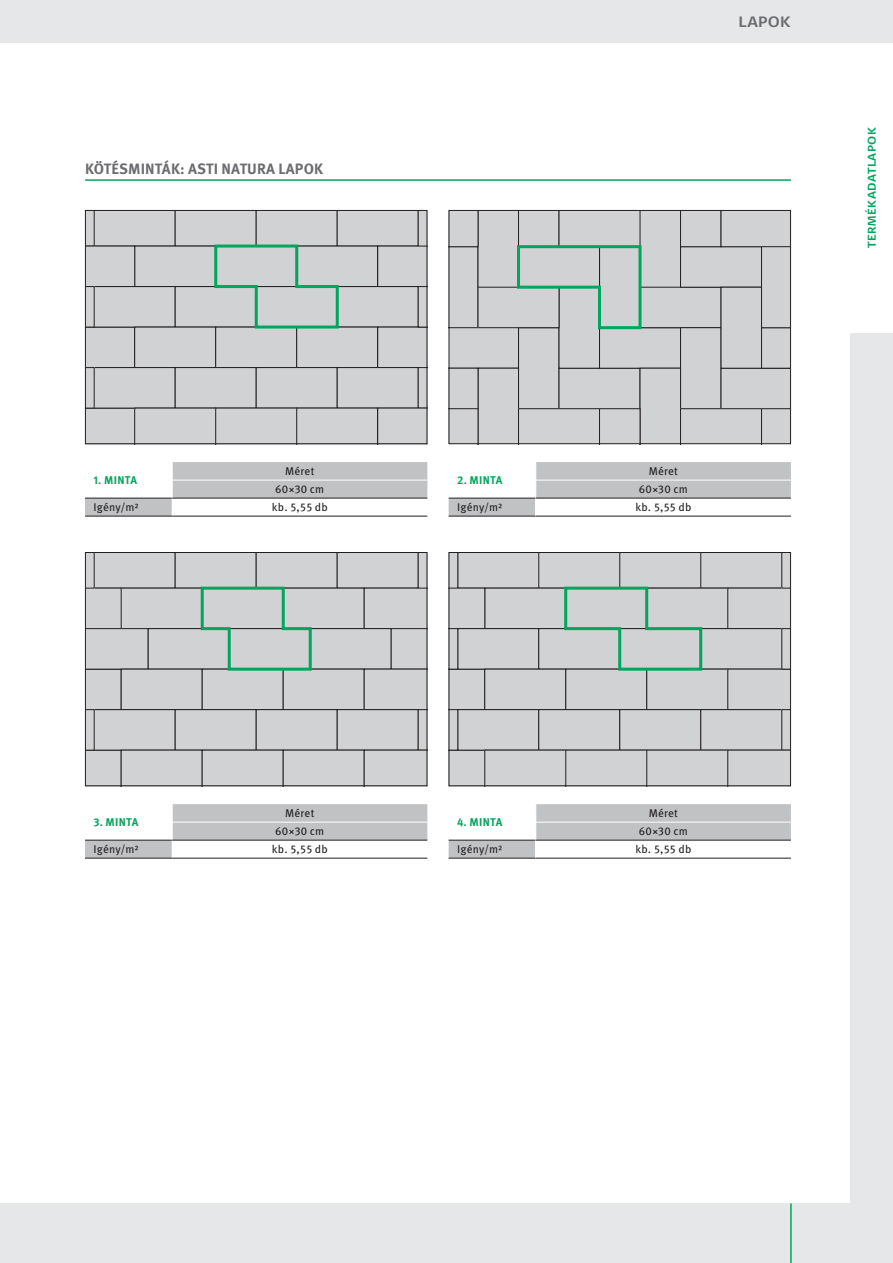
<style>
.page{position:relative;width:893px;height:1263px;background:#fff}
.page>*{position:absolute;margin:0;border:0;box-sizing:border-box;transform-origin:0 0}
.t1{font:700 15px "Meta Pro";letter-spacing:.01em;color:#6c6d70}
.t2{font:500 15px "Signa";letter-spacing:.025em;color:#6c6d70}
.t3{font:11.25px/18px "Meta Pro";letter-spacing:.015em;color:#231f20;text-align:center}
.t4{font:700 11.25px "Meta Pro";letter-spacing:.03em;color:#00a65d}
.t5{font:500 11.25px "Signa";letter-spacing:.04em;color:#00a65d}
</style>
<div class="page">
<div style="left:0;top:0;width:893px;height:43px;background:#e6e7e9"></div>
<div style="left:0;top:1203px;width:893px;height:60px;background:#e6e7e9"></div>
<hr style="left:790px;top:1203px;width:2px;height:60px;background:#00a65d">
<div style="left:850px;top:333px;width:43px;height:930px;background:#e6e7e9"></div>
<hr style="left:85px;top:179px;width:706px;height:2px;background:#00a65d">
<hr style="left:85px;top:516px;width:87px;height:1px;background:#231f20">
<svg style="left:85px;top:462px;width:342px;height:54px"></svg>
<hr style="left:172px;top:498px;width:255px;height:1px;background:#231f20">
<hr style="left:172px;top:516px;width:255px;height:1px;background:#231f20">
<hr style="left:85px;top:858px;width:87px;height:1px;background:#231f20">
<svg style="left:85px;top:804px;width:342px;height:54px"></svg>
<hr style="left:172px;top:840px;width:255px;height:1px;background:#231f20">
<hr style="left:172px;top:858px;width:255px;height:1px;background:#231f20">
<hr style="left:449px;top:516px;width:87px;height:1px;background:#231f20">
<svg style="left:449px;top:462px;width:342px;height:54px"></svg>
<hr style="left:536px;top:498px;width:255px;height:1px;background:#231f20">
<hr style="left:536px;top:516px;width:255px;height:1px;background:#231f20">
<hr style="left:449px;top:858px;width:87px;height:1px;background:#231f20">
<svg style="left:449px;top:804px;width:342px;height:54px"></svg>
<hr style="left:536px;top:840px;width:255px;height:1px;background:#231f20">
<hr style="left:536px;top:858px;width:255px;height:1px;background:#231f20">
<svg style="left:85px;top:210px;width:342px;height:234px;background:#c5c9c9"></svg>
<svg style="left:449px;top:210px;width:342px;height:234px;background:#c6caca"></svg>
<svg style="left:85px;top:552px;width:342px;height:234px;background:#c5c8c9"></svg>
<svg style="left:449px;top:552px;width:342px;height:234px;background:#c5c9ca"></svg>
<h1 class="t1" style="left:85px;top:157px;width:240px">KÖTÉSMINTÁK: ASTI NATURA LAPOK</h1>
<p class="t4" style="left:94px;top:472px;width:45px">1. MINTA</p>
<p class="t3" style="left:275px;top:462px;width:51px">Méret<br>60×30 cm</p>
<p class="t3" style="left:94px;top:498px;width:47px">Igény/m2</p>
<p class="t3" style="left:272px;top:498px;width:58px">kb. 5,55 db</p>
<p class="t4" style="left:94px;top:814px;width:46px">3. MINTA</p>
<p class="t3" style="left:275px;top:804px;width:51px">Méret<br>60×30 cm</p>
<p class="t3" style="left:94px;top:840px;width:47px">Igény/m2</p>
<p class="t3" style="left:272px;top:840px;width:58px">kb. 5,55 db</p>
<h1 class="t2" style="left:738px;top:11px;width:54px">LAPOK</h1>
<p class="t5" style="left:864px;top:248px;width:123px;rotate:-90deg">TERMÉKADATLAPOK</p>
<p class="t4" style="left:457px;top:472px;width:47px">2. MINTA</p>
<p class="t3" style="left:639px;top:462px;width:51px">Méret<br>60×30 cm</p>
<p class="t3" style="left:457px;top:498px;width:47px">Igény/m2</p>
<p class="t3" style="left:635px;top:498px;width:58px">kb. 5,55 db</p>
<p class="t4" style="left:457px;top:814px;width:47px">4. MINTA</p>
<p class="t3" style="left:639px;top:804px;width:51px">Méret<br>60×30 cm</p>
<p class="t3" style="left:457px;top:840px;width:47px">Igény/m2</p>
<p class="t3" style="left:635px;top:840px;width:58px">kb. 5,55 db</p>
</div>
